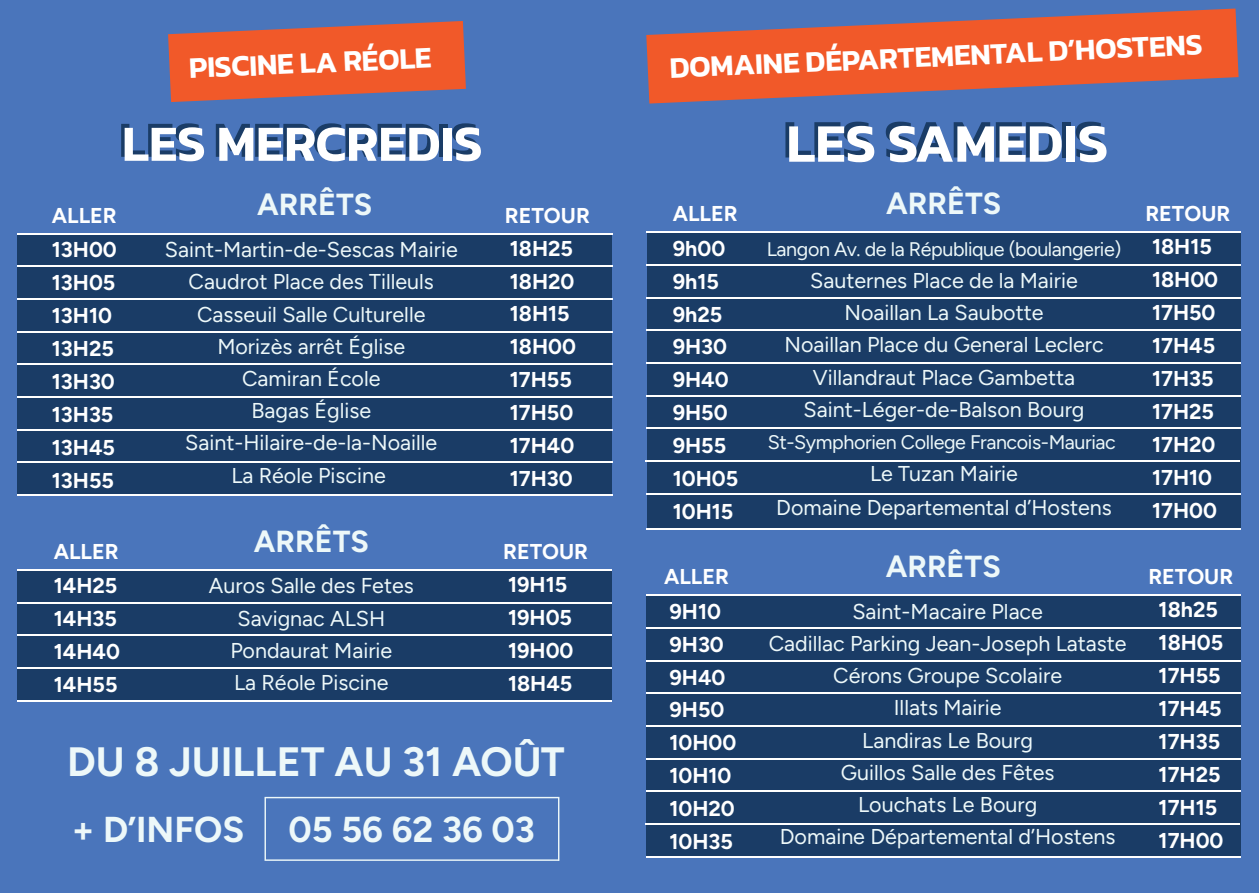
<style>
.page{position:relative;width:1259px;height:893px;background:#4a75bb}
.page>*{position:absolute;margin:0;border:0;box-sizing:border-box;transform-origin:0 0}
.t1{font:600 54.9px "Kanit";color:#fff}
.t2{font:600 51.3px "Kanit";color:#fff}
.t3{font:700 41.1px "Figtree";color:#edf8f9}
.t4{font:700 36px "Figtree";color:#edf8f9}
.t5{font:600 30.3px "Kanit";color:#fff}
.t6{font:700 30.3px "Figtree";color:#edf8f9}
.t7{font:21.6px/32.1px "Figtree";color:#edf8f9;text-align:center}
.t8{font:700 21.6px/33px "Figtree";color:#fff}
.t9{font:19.8px "Figtree";letter-spacing:-.02em;color:#edf8f9}
</style>
<div class="page">
<svg style="left:646px;top:9px;width:592px;height:95px;fill:#f15929"></svg>
<svg style="left:168px;top:21px;width:298px;height:81px"></svg>
<div style="left:17px;top:234px;width:595px;height:261px;background:#1a3c66"></div>
<hr style="left:17px;top:298px;width:595px;height:2px;background:#fff">
<hr style="left:17px;top:331px;width:595px;height:2px;background:#fff">
<hr style="left:17px;top:364px;width:595px;height:1px;background:#fff">
<hr style="left:17px;top:396px;width:595px;height:2px;background:#fff">
<hr style="left:17px;top:233px;width:595px;height:2px;background:#fff">
<hr style="left:17px;top:265px;width:595px;height:2px;background:#fff">
<hr style="left:17px;top:494px;width:595px;height:2px;background:#fff">
<hr style="left:17px;top:429px;width:595px;height:2px;background:#fff">
<hr style="left:17px;top:462px;width:595px;height:1px;background:#fff">
<div style="left:18px;top:570px;width:594px;height:131px;background:#1a3c66"></div>
<hr style="left:18px;top:635px;width:594px;height:1px;background:#fff">
<hr style="left:18px;top:667px;width:594px;height:2px;background:#fff">
<hr style="left:18px;top:700px;width:594px;height:2px;background:#fff">
<hr style="left:18px;top:569px;width:594px;height:2px;background:#fff">
<hr style="left:18px;top:602px;width:594px;height:2px;background:#fff">
<div style="left:647px;top:232px;width:593px;height:297px;background:#1a3c66"></div>
<hr style="left:646px;top:297px;width:594px;height:1px;background:#fff">
<hr style="left:646px;top:330px;width:594px;height:1px;background:#fff">
<hr style="left:646px;top:362px;width:594px;height:2px;background:#fff">
<hr style="left:646px;top:395px;width:594px;height:1px;background:#fff">
<hr style="left:646px;top:232px;width:594px;height:1px;background:#fff">
<hr style="left:646px;top:264px;width:594px;height:2px;background:#fff">
<hr style="left:646px;top:493px;width:594px;height:1px;background:#fff">
<hr style="left:646px;top:528px;width:594px;height:1px;background:#fff">
<hr style="left:646px;top:428px;width:594px;height:1px;background:#fff">
<hr style="left:645px;top:460px;width:595px;height:2px;background:#fff">
<div style="left:646px;top:595px;width:594px;height:262px;background:#1a3c66"></div>
<hr style="left:646px;top:660px;width:594px;height:1px;background:#fff">
<hr style="left:646px;top:693px;width:594px;height:1px;background:#fff">
<hr style="left:646px;top:725px;width:594px;height:2px;background:#fff">
<hr style="left:646px;top:758px;width:594px;height:1px;background:#fff">
<hr style="left:646px;top:595px;width:594px;height:1px;background:#fff">
<hr style="left:646px;top:627px;width:594px;height:2px;background:#fff">
<hr style="left:646px;top:856px;width:594px;height:1px;background:#fff">
<hr style="left:646px;top:791px;width:594px;height:1px;background:#fff">
<hr style="left:645px;top:823px;width:595px;height:2px;background:#fff">
<svg style="left:264px;top:797px;width:295px;height:64px"></svg>
<h3 class="t5" style="left:188px;top:46px;width:244px;rotate:-3deg">PISCINE LA RÉOLE</h3>
<h3 class="t5" style="left:668px;top:47px;width:534px;rotate:-3deg">DOMAINE DÉPARTEMENTAL D’HOSTENS</h3>
<h2 class="t2" style="left:122px;top:104px;width:362px">LES MERCREDIS</h2>
<h3 class="t6" style="left:257px;top:187px;width:117px">ARRÊTS</h3>
<p class="t7" style="left:165px;top:233px;width:294px">Saint-Martin-de-Sescas Mairie<br>Caudrot Place des Tilleuls<br>Casseuil Salle Culturelle<br>Morizès arrêt Église<br>Camiran École<br>Bagas Église<br>Saint-Hilaire-de-la-Noaille<br>La Réole Piscine</p>
<p class="t8" style="left:52px;top:198px;width:66px">ALLER<br>13H00<br>13H05<br>13H10<br>13H25<br>13H30<br>13H35<br>13H45<br>13H55</p>
<p class="t8" style="left:505px;top:198px;width:86px">RETOUR<br>18H25<br>18H20<br>18H15<br>18H00<br>17H55<br>17H50<br>17H40<br>17H30</p>
<h3 class="t6" style="left:254px;top:523px;width:117px">ARRÊTS</h3>
<p class="t7" style="left:209px;top:570px;width:206px">Auros Salle des Fetes<br>Savignac ALSH<br>Pondaurat Mairie<br>La Réole Piscine</p>
<p class="t8" style="left:54px;top:534px;width:68px">ALLER<br>14H25<br>14H35<br>14H40<br>14H55</p>
<p class="t8" style="left:503px;top:535px;width:86px">RETOUR<br>19H15<br>19H05<br>19H00<br>18H45</p>
<h3 class="t3" style="left:67px;top:737px;width:499px">DU 8 JUILLET AU 31 AOÛT</h3>
<h3 class="t4" style="left:72px;top:807px;width:174px">+ D’INFOS</h3>
<h3 class="t4" style="left:288px;top:808px;width:248px">05 56 62 36 03</h3>
<h1 class="t1" style="left:786px;top:101px;width:323px">LES SAMEDIS</h1>
<h3 class="t6" style="left:886px;top:185px;width:117px">ARRÊTS</h3>
<p class="t9" style="left:767px;top:238px;width:356px">Langon Av. de la République (boulangerie)</p>
<p class="t7" style="left:784px;top:264px;width:321px">Sauternes Place de la Mairie<br>Noaillan La Saubotte<br>Noaillan Place du General Leclerc<br>Villandraut Place Gambetta<br>Saint-Léger-de-Balson Bourg</p>
<p class="t9" style="left:767px;top:431px;width:350px">St-Symphorien College Francois-Mauriac</p>
<p class="t7" style="left:776px;top:457px;width:337px;line-height:33.9px">Le Tuzan Mairie<br>Domaine Departemental d’Hostens</p>
<p class="t8" style="left:673px;top:197px;width:67px">ALLER<br>9h00<br>9h15<br>9h25<br>9H30<br>9H40<br>9H50<br>9H55<br>10H05<br>10H15</p>
<p class="t8" style="left:1145px;top:197px;width:86px;text-align:center">RETOUR<br>18H15<br>18H00<br>17H50<br>17H45<br>17H35<br>17H25<br>17H20<br>17H10<br>17H00</p>
<h3 class="t6" style="left:885px;top:548px;width:117px">ARRÊTS</h3>
<p class="t7" style="left:768px;top:595px;width:359px">Saint-Macaire Place<br>Cadillac Parking Jean-Joseph Lataste<br>Cérons Groupe Scolaire<br>Illats Mairie<br>Landiras Le Bourg<br>Guillos Salle des Fêtes<br>Louchats Le Bourg<br>Domaine Départemental d’Hostens</p>
<p class="t8" style="left:664px;top:560px;width:74px">ALLER<br>9H10<br>9H30<br>9H40<br>9H50<br>10H00<br>10H10<br>10H20<br>10H35</p>
<p class="t8" style="left:1148px;top:560px;width:86px;text-align:center">RETOUR<br>18h25<br>18H05<br>17H55<br>17H45<br>17H35<br>17H25<br>17H15</p>
<p class="t8" style="left:1158px;top:823px;width:66px">17H00</p>
</div>
